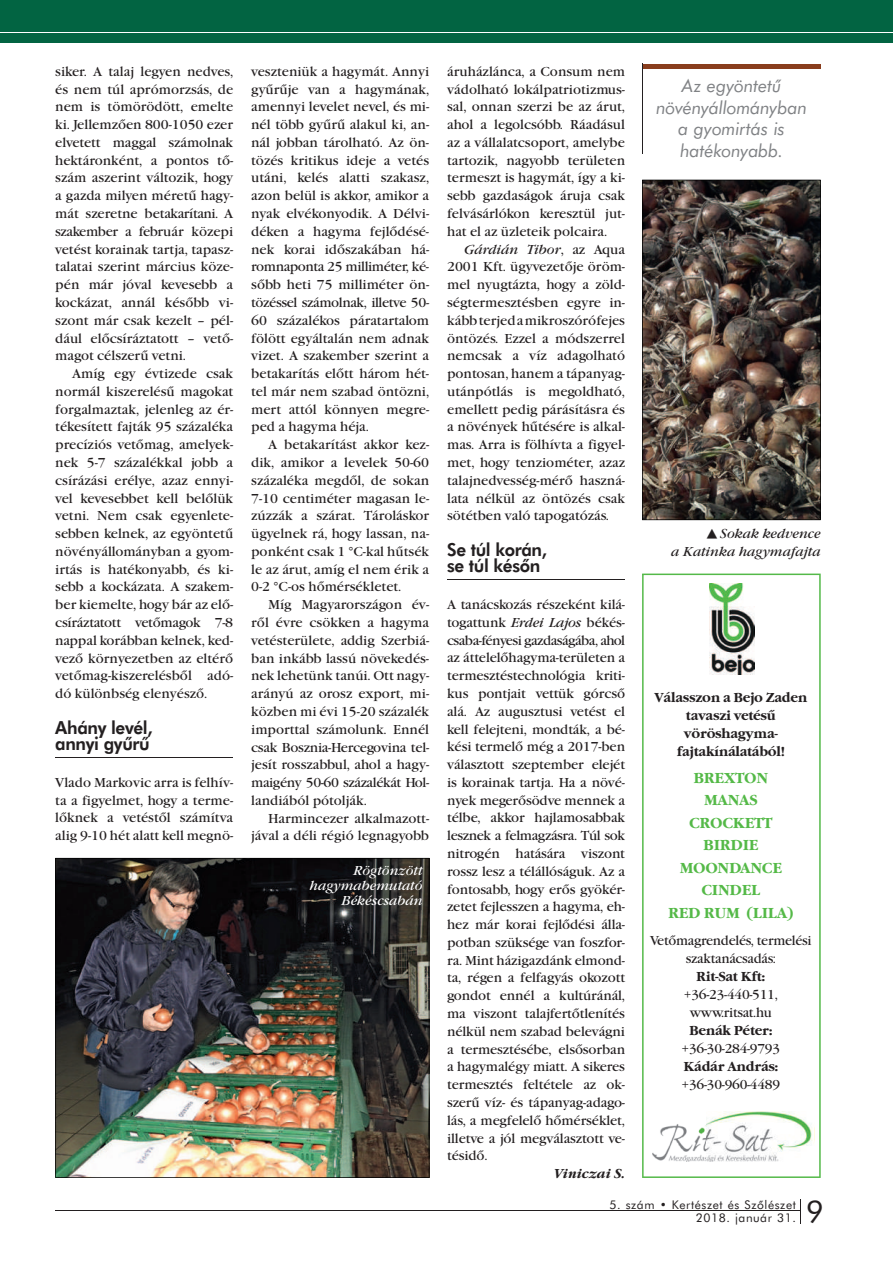
<style>
.page{position:relative;width:893px;height:1263px;background:#fff}
.page>*{position:absolute;margin:0;border:0;box-sizing:border-box;transform-origin:0 0}
.t1{font:30px "Futura Bk PFL";color:#231f20}
.t2{font:italic 18px/21.8px "Futura Bk PFL";letter-spacing:-.01em;color:#808285;text-align:center}
.t3{font:18px/16.5px "Futura Hv PFL";letter-spacing:-.02em;color:#231f20;scale:.95 1}
.t4{font:700 15px/22.5px "Garamond PFL";letter-spacing:-.02em;color:#54b947;text-align:center}
.t5{font:13.5px/17.9px "Garamond PFL";color:#231f20;text-align:justify}
.t6{font:13.5px/18px "Garamond PFL";letter-spacing:-.02em;color:#231f20;text-align:center}
.t7{font:700 13.5px/18px "Garamond PFL";letter-spacing:-.02em;color:#231f20;text-align:center}
.t8{font:italic 13.5px/15px "Garamond PFL";color:#fff;text-align:right}
.t9{font:italic 13.5px/17.9px "Garamond PFL";color:#231f20;text-align:right}
.t10{font:italic 700 13.5px "Garamond PFL";color:#231f20}
.t11{font:12px/13.6px "Futura Bk PFL";letter-spacing:.05em;color:#231f20;text-align:right}
.s1{font-style:italic}
</style>
<div class="page">
<hr style="left:55px;top:1210px;width:745px;height:1px;background:#231f20">
<svg style="left:800px;top:1199px;width:1px;height:25px"></svg>
<hr style="left:643px;top:64px;width:178px;height:4px;background:#893d1d">
<hr style="left:642px;top:64px;width:1px;height:90px;background:#231f20">
<div style="left:0;top:0;width:893px;height:43px;background:#026442"></div>
<hr style="left:0;top:33px;width:893px;height:1px;background:#fff">
<hr style="left:55px;top:757px;width:178px;height:1px;background:#231f20">
<hr style="left:447px;top:579px;width:178px;height:1px;background:#231f20">
<img style="left:55px;top:858px;width:374px;height:320px">
<img style="left:642px;top:180px;width:179px;height:340px">
<svg style="left:642px;top:574px;width:179px;height:604px"></svg>
<img style="left:709px;top:583px;width:46px;height:92px">
<img style="left:652px;top:1111px;width:162px;height:50px">
<p class="t5" style="left:55px;top:62px;width:179px">siker. A talaj legyen nedves, és nem túl aprómorzsás, de nem is tömörödött, emelte ki. Jellemzően 800-1050 ezer elvetett maggal számolnak hektáronként, a pontos tő&shy;szám aszerint változik, hogy a gazda milyen méretű hagy&shy;mát szeretne betakarítani. A szakember a február közepi vetést korainak tartja, tapasz&shy;talatai szerint március köze&shy;pén már jóval kevesebb a kockázat, annál később vi&shy;szont már csak kezelt – pél&shy;dául előcsíráztatott – vető&shy;magot célszerű vetni.</p>
<p class="t5" style="left:55px;top:365px;width:179px;text-indent:17px">Amíg egy évtizede csak normál kiszerelésű magokat forgalmaztak, jelenleg az ér&shy;tékesített fajták 95 százaléka precíziós vetőmag, amelyek&shy;nek 5-7 százalékkal jobb a csírázási erélye, azaz ennyi&shy;vel kevesebbet kell belőlük vetni. Nem csak egyenlete&shy;sebben kelnek, az egyöntetű növényállományban a gyom&shy;irtás is hatékonyabb, és ki&shy;sebb a kockázata. A szakem&shy;ber kiemelte, hogy bár az elő&shy;csíráztatott vetőmagok 7-8 nappal korábban kelnek, ked&shy;vező környezetben az eltérő vetőmag-kiszerelésből adó&shy;dó különbség elenyésző.</p>
<h2 class="t3" style="left:55px;top:719px;width:104px">Ahány levél, annyi gyűrű</h2>
<p class="t5" style="left:55px;top:773px;width:179px">Vlado Markovic arra is felhív&shy;ta a figyelmet, hogy a terme&shy;lőknek a vetéstől számítva alig 9-10 hét alatt kell megnö-</p>
<p class="t5" style="left:251px;top:62px;width:179px">veszteniük a hagymát. Annyi gyűrűje van a hagymának, amennyi levelet nevel, és mi&shy;nél több gyűrű alakul ki, an&shy;nál jobban tárolható. Az ön&shy;tözés kritikus ideje a vetés utáni, kelés alatti szakasz, azon belül is akkor, amikor a nyak elvékonyodik. A Délvi&shy;déken a hagyma fejlődésé&shy;nek korai időszakában há&shy;romnaponta 25 milliméter, ké&shy;sőbb heti 75 milliméter ön&shy;tözéssel számolnak, illetve 50- 60 százalékos páratartalom fölött egyáltalán nem adnak vizet. A szakember szerint a betakarítás előtt három hét&shy;tel már nem szabad öntözni, mert attól könnyen megre&shy;ped a hagyma héja.</p>
<p class="t5" style="left:251px;top:436px;width:179px;text-indent:17px">A betakarítást akkor kez&shy;dik, amikor a levelek 50-60 százaléka megdől, de sokan 7-10 centiméter magasan le&shy;zúzzák a szárat. Tároláskor ügyelnek rá, hogy lassan, na&shy;ponként csak 1 °C-kal hűtsék le az árut, amíg el nem érik a 0-2 °C-os hőmérsékletet.</p>
<p class="t5" style="left:251px;top:596px;width:179px;text-indent:17px">Míg Magyarországon év&shy;ről évre csökken a hagyma vetésterülete, addig Szerbiá&shy;ban inkább lassú növekedés&shy;nek lehetünk tanúi. Ott nagy&shy;arányú az orosz export, mi&shy;közben mi évi 15-20 százalék importtal számolunk. Ennél csak Bosznia-Hercegovina tel&shy;jesít rosszabbul, ahol a hagy&shy;maigény 50-60 százalékát Hol&shy;landiából pótolják.</p>
<p class="t5" style="left:251px;top:809px;width:179px;text-align:right">Harmincezer alkalmazott&shy;jával a déli régió legnagyobb</p>
<p class="t8" style="left:310px;top:863px;width:114px">Rögtönzött hagymabemutató<br>Békéscsabán</p>
<p class="t5" style="left:447px;top:62px;width:179px">áruházlánca, a Consum nem vádolható lokálpatriotizmus&shy;sal, onnan szerzi be az árut, ahol a legolcsóbb. Ráadásul az a vállalatcsoport, amelybe tartozik, nagyobb területen termeszt is hagymát, így a ki&shy;sebb gazdaságok áruja csak felvásárlókon keresztül jut&shy;hat el az üzleteik polcaira.</p>
<p class="t5" style="left:447px;top:240px;width:179px;text-indent:17px"><span class="s1">Gárdián Tibor</span>, az Aqua 2001 Kft. ügyvezetője öröm&shy;mel nyugtázta, hogy a zöld&shy;ségtermesztésben egyre in&shy;kább terjed a mikroszórófejes öntözés. Ezzel a módszerrel nemcsak a víz adagolható pontosan, hanem a tápanyag&shy;utánpótlás is megoldható, emellett pedig párásításra és a növények hűtésére is alkal&shy;mas. Arra is fölhívta a figyel&shy;met, hogy tenziométer, azaz talajnedvesség-mérő haszná&shy;lata nélkül az öntözés csak sötétben való tapogatózás.</p>
<h2 class="t3" style="left:447px;top:541px;width:107px">Se túl korán, se túl későn</h2>
<p class="t5" style="left:447px;top:596px;width:179px">A tanácskozás részeként kilá&shy;togattunk <span class="s1">Erdei Lajos</span> békés&shy;csa ba-fényesi gazdaságába, ahol az áttelelő hagy ma-terü leten a termesztéstechnológia kriti&shy;kus pontjait vettük górcső alá. Az augusztusi vetést el kell felejteni, mondták, a bé&shy;kési termelő még a 2017-ben választott szeptember elejét is korainak tartja. Ha a növé&shy;nyek megerősödve mennek a télbe, akkor hajlamosabbak lesznek a felmagzásra. Túl sok nitrogén hatására viszont rossz lesz a télállóságuk. Az a fontosabb, hogy erős gyökér&shy;zetet fejlesszen a hagyma, eh&shy;hez már korai fejlődési álla&shy;potban szüksége van foszfor&shy;ra. Mint házigazdánk elmond&shy;ta, régen a felfagyás okozott gondot ennél a kultúránál, ma viszont talajfertőtlenítés nélkül nem szabad belevágni a termesztésébe, elsősorban a hagymalégy miatt. A sikeres termesztés feltétele az ok&shy;szerű víz- és tápanyag-adago&shy;lás, a megfelelő hőmérséklet, illetve a jól megválasztott ve&shy;tésidő.</p>
<p class="t10" style="left:554px;top:1166px;width:73px">Viniczai S.</p>
<h2 class="t2" style="left:656px;top:74px;width:153px">Az egyöntetű növényállományban a gyomirtás is hatékonyabb.</h2>
<p class="t9" style="left:671px;top:525px;width:151px">◆ Sokak kedvence<br>a Katinka hagymafajta</p>
<p class="t7" style="left:654px;top:688px;width:154px">Válasszon a Bejo Zaden tavaszi vetésű vöröshagyma&shy;fajtakínálatából!</p>
<p class="t4" style="left:668px;top:766px;width:127px">BREXTON<br>MANAS<br>CROCKETT<br>BIRDIE<br>MOONDANCE<br>CINDEL<br>RED RUM (LILA)</p>
<p class="t6" style="left:650px;top:931px;width:163px">Vetőmagrendelés, termelési szaktanácsadás:</p>
<p class="t7" style="left:696px;top:967px;width:71px">Rit-Sat Kft:</p>
<p class="t6" style="left:684px;top:985px;width:95px">+36-23-440-511, www.ritsat.hu</p>
<p class="t7" style="left:689px;top:1021px;width:85px">Benák Péter:</p>
<p class="t6" style="left:682px;top:1039px;width:100px">+36-30-284-9793</p>
<p class="t7" style="left:683px;top:1057px;width:96px">Kádár András:</p>
<p class="t6" style="left:682px;top:1075px;width:100px">+36-30-960-4489</p>
<p class="t11" style="left:609px;top:1197px;width:188px">5. szám • Kertészet és Szôlészet<br>2018. január 31.</p>
<h1 class="t1" style="left:806px;top:1193px;width:19px">9</h1>
</div>
